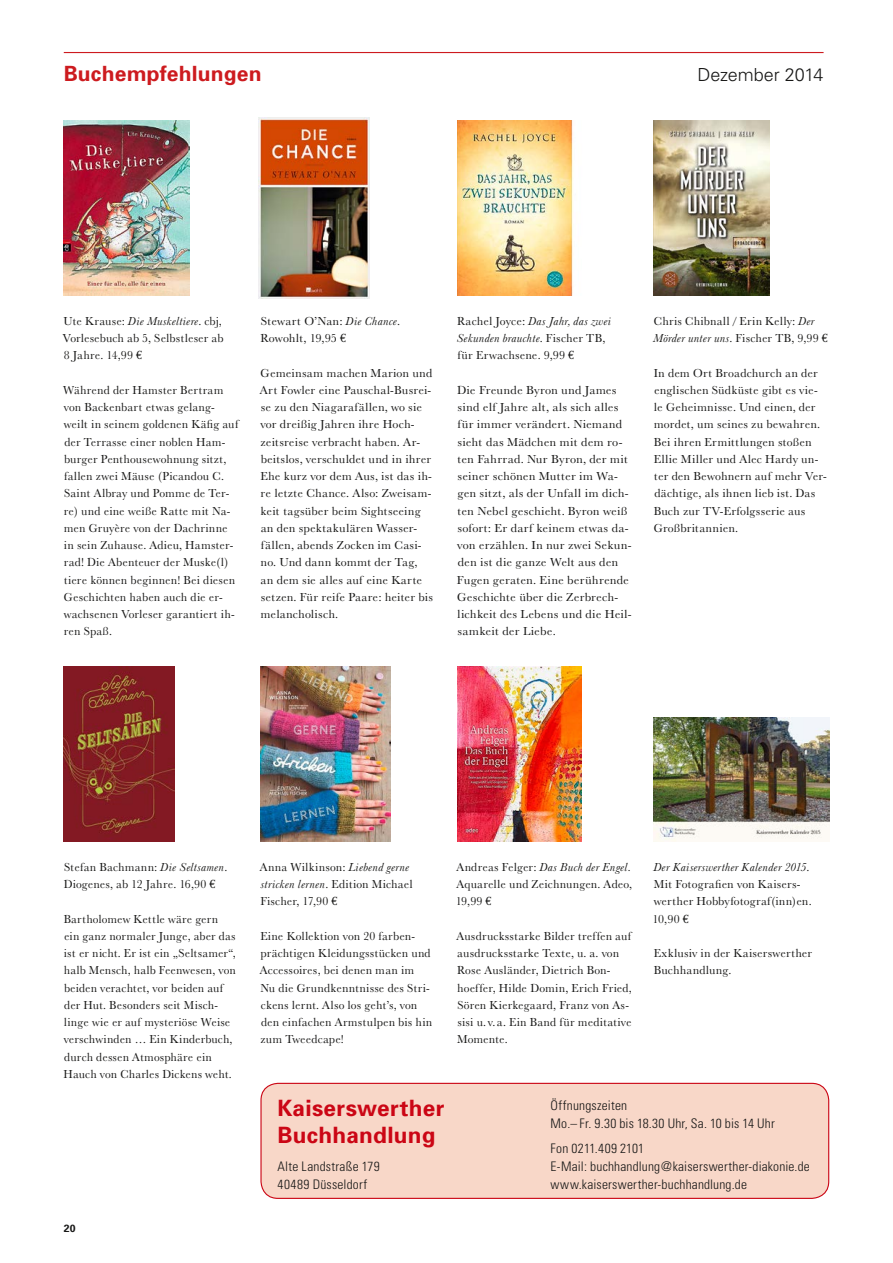
<style>
.page{position:relative;width:893px;height:1263px;background:#fff}
.page>*{position:absolute;margin:0;border:0;box-sizing:border-box;transform-origin:0 0}
.t1{font:700 22.5px/27px "Univers";letter-spacing:.01em;color:#cb0615}
.t2{font:700 21px "Univers";letter-spacing:.01em;color:#cd1b1f}
.t3{font:300 18px "Univers";letter-spacing:-.005em;color:#171716}
.t4{font:300 condensed 13.2px/18px "Univers";letter-spacing:.015em;color:#171716}
.t5{font:12px/17.2px "Baskerville No 2 BT";color:#171716}
.t6{font:700 10.5px "Univers";color:#171716}
.s1{font-style:italic}
.s2{font-family:"Euro Serif"}
</style>
<div class="page">
<hr style="left:64px;top:52px;width:760px;height:1px;background:#cd1b1f">
<img style="left:64px;top:120px;width:125px;height:176px">
<img style="left:258px;top:117px;width:111px;height:182px">
<img style="left:260px;top:666px;width:131px;height:176px">
<img style="left:457px;top:666px;width:124px;height:176px">
<img style="left:654px;top:718px;width:175px;height:124px">
<img style="left:654px;top:120px;width:115px;height:176px">
<img style="left:457px;top:120px;width:116px;height:176px">
<img style="left:64px;top:666px;width:110px;height:176px">
<div style="left:261px;top:1083px;width:568px;height:115px;background:#f8d7c8;border-radius:17px"></div>
<div style="left:260px;top:1083px;width:569px;height:116px;border:1px solid #cb0615;border-radius:17px"></div>
<h2 class="t2" style="left:64px;top:61px;width:199px">Buchempfehlungen</h2>
<h3 class="t3" style="left:698px;top:64px;width:127px">Dezember 2014</h3>
<p class="t5" style="left:63px;top:312px;width:162px">Ute Krause: <span class="s1">Die Muskeltiere</span>. cbj,<br>Vorlesebuch ab 5, Selbstleser ab<br>8 Jahre. 14,99 <span class="s2">€</span></p>
<p class="t5" style="left:63px;top:381px;width:177px">Während der Hamster Bertram von Backenbart etwas gelang&shy;weilt in seinem goldenen Käfig auf der Terrasse einer noblen Ham&shy;burger Penthousewohnung sitzt, fallen zwei Mäuse (Picandou C.<br>Saint Albray und Pomme de Ter&shy;re) und eine weiße Ratte mit Na&shy;men Gruyère von der Dachrinne in sein Zuhause. Adieu, Hamster&shy;rad! Die Abenteuer der Muske(l) tiere können beginnen! Bei diesen<br>Geschichten haben auch die er&shy;wachsenen Vorleser garantiert ih&shy;ren Spaß.</p>
<p class="t5" style="left:260px;top:312px;width:141px">Stewart O’Nan: <span class="s1">Die Chance</span>.<br>Rowohlt, 19,95 <span class="s2">€</span></p>
<p class="t5" style="left:260px;top:364px;width:175px">Gemeinsam machen Marion und<br>Art Fowler eine Pauschal-Busrei&shy;se zu den Niagarafällen, wo sie vor dreißig Jahren ihre Hoch&shy;zeitsreise verbracht haben. Ar&shy;beitslos, verschuldet und in ihrer<br>Ehe kurz vor dem Aus, ist das ih&shy;re letzte Chance. Also: Zweisam&shy;keit tagsüber beim Sightseeing an den spektakulären Wasser&shy;fällen, abends Zocken im Casi&shy;no. Und dann kommt der Tag,<br>an dem sie alles auf eine Karte setzen. Für reife Paare: heiter bis melancholisch.</p>
<p class="t5" style="left:457px;top:312px;width:156px">Rachel Joyce: <span class="s1">Das Jahr, das zwei<br>Sekunden brauchte</span>. Fischer TB, für Erwachsene. 9,99 <span class="s2">€</span></p>
<p class="t5" style="left:457px;top:381px;width:176px">Die Freunde Byron und James sind elf Jahre alt, als sich alles für immer verändert. Niemand sieht das Mädchen mit dem ro&shy;ten Fahrrad. Nur Byron, der mit seiner schönen Mutter im Wa&shy;gen sitzt, als der Unfall im dich&shy;ten Nebel geschieht. Byron weiß sofort: Er darf keinem etwas da&shy;von erzählen. In nur zwei Sekun&shy;den ist die ganze Welt aus den<br>Fugen geraten. Eine berührende<br>Geschichte über die Zerbrech&shy;lichkeit des Lebens und die Heil&shy;samkeit der Liebe.</p>
<p class="t5" style="left:653px;top:312px;width:176px">Chris Chibnall / Erin Kelly: <span class="s1">Der<br>Mörder unter uns</span>. Fischer TB, 9,99 <span class="s2">€</span></p>
<p class="t5" style="left:654px;top:364px;width:175px">In dem Ort Broadchurch an der englischen Südküste gibt es vie&shy;le Geheimnisse. Und einen, der mordet, um seines zu bewahren.<br>Bei ihren Ermittlungen stoßen<br>Ellie Miller und Alec Hardy un&shy;ter den Bewohnern auf mehr Ver&shy;dächtige, als ihnen lieb ist. Das<br>Buch zur TV-Erfolgsserie aus<br>Großbritannien.</p>
<p class="t5" style="left:64px;top:858px;width:165px">Stefan Bachmann: <span class="s1">Die Seltsamen</span>.<br>Diogenes, ab 12 Jahre. 16,90 <span class="s2">€</span></p>
<p class="t5" style="left:64px;top:910px;width:174px">Bartholomew Kettle wäre gern ein ganz normaler Junge, aber das ist er nicht. Er ist ein „Seltsamer“, halb Mensch, halb Feenwesen, von beiden verachtet, vor beiden auf der Hut. Besonders seit Misch&shy;linge wie er auf mysteriöse Weise verschwinden … Ein Kinderbuch, durch dessen Atmosphäre ein<br>Hauch von Charles Dickens weht.</p>
<p class="t6" style="left:64px;top:1222px;width:13px">20</p>
<p class="t5" style="left:260px;top:858px;width:154px">Anna Wilkinson: <span class="s1">Liebend gerne stricken lernen</span>. Edition Michael<br>Fischer, 17,90 <span class="s2">€</span></p>
<p class="t5" style="left:260px;top:927px;width:174px">Eine Kollektion von 20 farben&shy;prächtigen Kleidungsstücken und<br>Accessoires, bei denen man im<br>Nu die Grundkenntnisse des Stri&shy;ckens lernt. Also los geht’s, von den einfachen Armstulpen bis hin zum Tweedcape!</p>
<p class="t5" style="left:456px;top:858px;width:178px;text-align:justify">Andreas Felger: <span class="s1">Das Buch der Engel.<br></span>Aquarelle und Zeichnungen. Adeo, 19,99 <span class="s2">€</span></p>
<p class="t5" style="left:456px;top:927px;width:177px">Ausdrucksstarke Bilder treffen auf ausdrucksstarke Texte, u. a. von<br>Rose Ausländer, Dietrich Bon&shy;hoeffer, Hilde Domin, Erich Fried,<br>Sören Kierkegaard, Franz von As&shy;sisi u. v. a. Ein Band für meditative<br>Momente.</p>
<p class="t5" style="left:652px;top:858px;width:161px"><span class="s1">Der Kaiserswerther Kalender 2015</span>.<br>Mit Fotografien von Kaisers&shy;werther Hobbyfotograf(inn)en.<br>10,90 <span class="s2">€</span></p>
<p class="t5" style="left:654px;top:944px;width:160px">Exklusiv in der Kaiserswerther<br>Buchhandlung.</p>
<h1 class="t1" style="left:277px;top:1095px;width:168px">Kaiserswerther<br>Buchhandlung</h1>
<p class="t4" style="left:277px;top:1157px;width:104px">Alte Landstraße 179<br>40489 Düsseldorf</p>
<p class="t4" style="left:551px;top:1096px;width:226px">Öffnungszeiten<br>Mo.– Fr. 9.30 bis 18.30 Uhr, Sa. 10 bis 14 Uhr</p>
<p class="t4" style="left:551px;top:1139px;width:261px">Fon 0211.409 2101<br>E-Mail: buchhandlung@kaiserswerther-diakonie.de www.kaiserswerther-buchhandlung.de</p>
</div>
